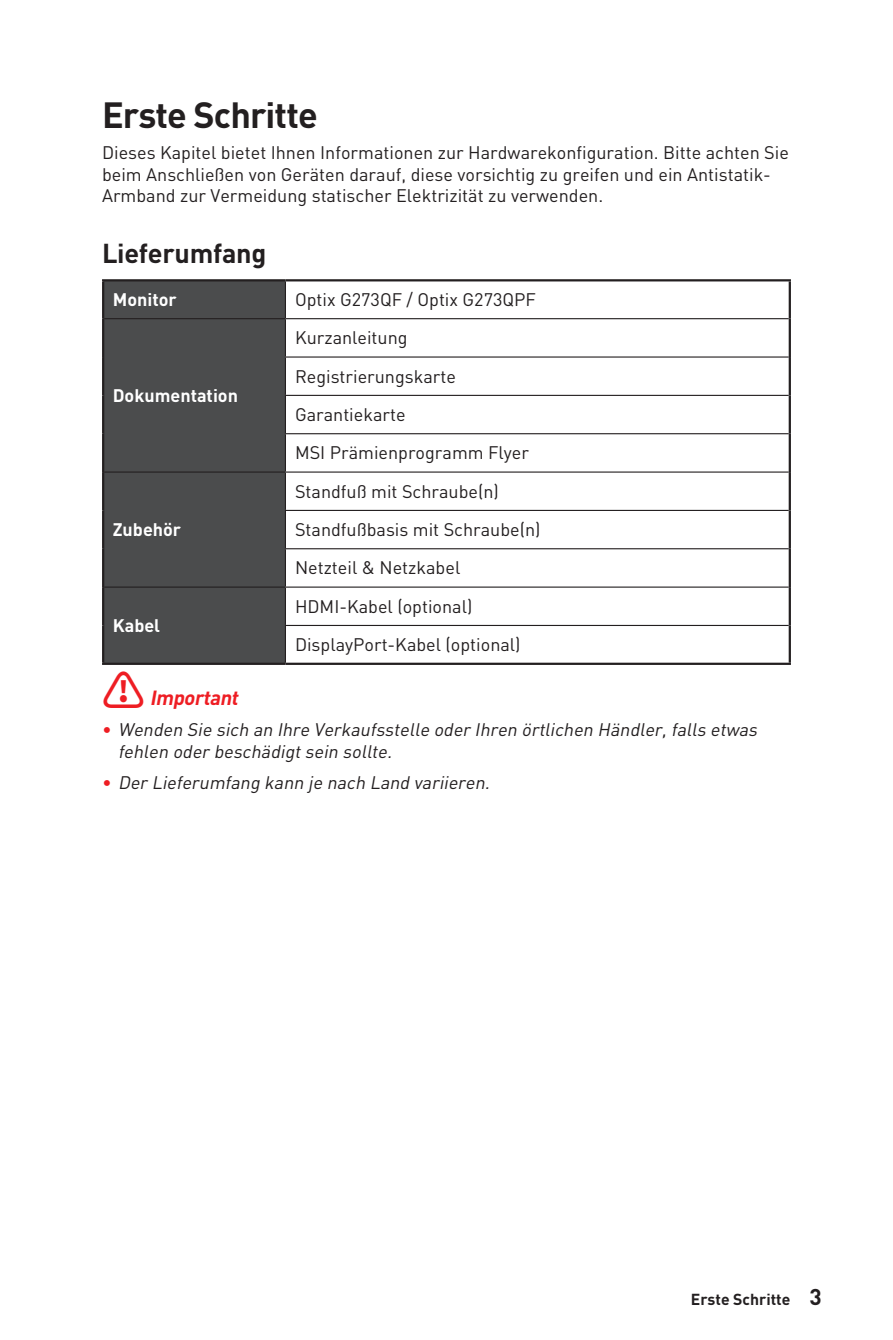
<style>
.page{position:relative;width:893px;height:1340px;background:#fff}
.page>*{position:absolute;margin:0;border:0;box-sizing:border-box;transform-origin:0 0}
.Title_1{font:700 36px "MSI Din Pro Noto CJK";letter-spacing:-.025em;color:#231f20}
.Title_2{font:700 27px "MSI Din Pro Noto CJK";letter-spacing:-.01em;color:#231f20}
.t1{font:700 22.5px "MSI Din Pro Noto CJK";color:#231f20}
.t2{font:italic 700 20.25px "MSI Din Pro Noto CJK";color:#ee1d23}
.Text{font:18px/21.6px "MSI Din Pro Noto CJK";color:#231f20}
.t3{font:italic 18px/21.6px "MSI Din Pro Noto CJK";color:#231f20}
.Table_Head{font:700 18px "MSI Din Pro Noto CJK";color:#fff}
.t4{font:700 15.75px "MSI Din Pro Noto CJK";color:#231f20}
.s1{font-style:normal;font-size:42.75px}
.s2{font-weight:700;font-style:normal;color:#ee1d23}
</style>
<div class="page">
<div style="left:104px;top:281px;width:181px;height:381px;background:#4b4c4d"></div>
<hr style="left:285px;top:281px;width:1px;height:37px;background:#231f20">
<hr style="left:285px;top:318px;width:504px;height:1px;background:#231f20">
<hr style="left:285px;top:356px;width:504px;height:1px;background:#231f20">
<hr style="left:285px;top:395px;width:504px;height:1px;background:#231f20">
<hr style="left:285px;top:433px;width:504px;height:1px;background:#231f20">
<hr style="left:285px;top:471px;width:504px;height:1px;background:#231f20">
<hr style="left:285px;top:472px;width:1px;height:38px;background:#231f20">
<hr style="left:285px;top:510px;width:504px;height:1px;background:#231f20">
<hr style="left:285px;top:511px;width:1px;height:37px;background:#231f20">
<hr style="left:285px;top:548px;width:504px;height:1px;background:#231f20">
<hr style="left:285px;top:549px;width:1px;height:37px;background:#231f20">
<hr style="left:104px;top:586px;width:181px;height:1px;background:#231f20">
<hr style="left:285px;top:586px;width:504px;height:1px;background:#231f20">
<hr style="left:285px;top:587px;width:1px;height:38px;background:#231f20">
<hr style="left:285px;top:625px;width:504px;height:1px;background:#231f20">
<hr style="left:285px;top:626px;width:1px;height:36px;background:#231f20">
<hr style="left:102px;top:279px;width:183px;height:2px;background:#231f20">
<hr style="left:102px;top:281px;width:2px;height:38px;background:#231f20">
<hr style="left:285px;top:279px;width:506px;height:2px;background:#231f20">
<hr style="left:789px;top:281px;width:2px;height:38px;background:#231f20">
<hr style="left:789px;top:319px;width:2px;height:38px;background:#231f20">
<hr style="left:789px;top:357px;width:2px;height:38px;background:#231f20">
<hr style="left:789px;top:395px;width:2px;height:39px;background:#231f20">
<hr style="left:789px;top:434px;width:2px;height:38px;background:#231f20">
<hr style="left:102px;top:472px;width:2px;height:38px;background:#231f20">
<hr style="left:102px;top:510px;width:2px;height:39px;background:#231f20">
<hr style="left:102px;top:549px;width:2px;height:38px;background:#231f20">
<hr style="left:789px;top:472px;width:2px;height:38px;background:#231f20">
<hr style="left:789px;top:510px;width:2px;height:39px;background:#231f20">
<hr style="left:789px;top:549px;width:2px;height:38px;background:#231f20">
<hr style="left:102px;top:587px;width:2px;height:38px;background:#231f20">
<hr style="left:102px;top:625px;width:2px;height:37px;background:#231f20">
<hr style="left:102px;top:662px;width:183px;height:3px;background:#231f20">
<hr style="left:789px;top:587px;width:2px;height:38px;background:#231f20">
<hr style="left:789px;top:625px;width:2px;height:37px;background:#231f20">
<hr style="left:285px;top:662px;width:506px;height:3px;background:#231f20">
<hr style="left:104px;top:318px;width:181px;height:1px;background:#231f20">
<hr style="left:285px;top:319px;width:1px;height:37px;background:#231f20">
<hr style="left:285px;top:357px;width:1px;height:38px;background:#231f20">
<hr style="left:285px;top:396px;width:1px;height:37px;background:#231f20">
<hr style="left:285px;top:434px;width:1px;height:37px;background:#231f20">
<hr style="left:104px;top:471px;width:181px;height:1px;background:#231f20">
<hr style="left:102px;top:319px;width:2px;height:38px;background:#231f20">
<hr style="left:102px;top:357px;width:2px;height:38px;background:#231f20">
<hr style="left:102px;top:395px;width:2px;height:39px;background:#231f20">
<hr style="left:102px;top:434px;width:2px;height:38px;background:#231f20">
<p class="Title_1" style="left:102px;top:94px;width:217px">Erste Schritte</p>
<p class="Text" style="left:102px;top:142px;width:688px">Dieses Kapitel bietet Ihnen Informationen zur Hardwarekonfiguration. Bitte achten Sie beim Anschließen von Geräten darauf, diese vorsichtig zu greifen und ein Antistatik-<br>Armband zur Vermeidung statischer Elektrizität zu verwenden.</p>
<p class="Title_2" style="left:102px;top:238px;width:166px">Lieferumfang</p>
<p class="Table_Head" style="left:113px;top:289px;width:65px">Monitor</p>
<p class="Text" style="left:295px;top:289px;width:242px">Optix G273QF / Optix G273QPF</p>
<p class="Table_Head" style="left:113px;top:385px;width:127px">Dokumentation</p>
<p class="Table_Head" style="left:113px;top:519px;width:70px">Zubehör</p>
<p class="Table_Head" style="left:113px;top:615px;width:49px">Kabel</p>
<p class="Text" style="left:295px;top:327px;width:114px">Kurzanleitung</p>
<p class="Text" style="left:295px;top:365px;width:162px">Registrierungskarte</p>
<p class="Text" style="left:295px;top:404px;width:112px">Garantiekarte</p>
<p class="Text" style="left:295px;top:442px;width:235px">MSI Prämienprogramm Flyer</p>
<p class="Text" style="left:295px;top:480px;width:205px">Standfuß mit Schraube(n)</p>
<p class="Text" style="left:295px;top:519px;width:247px">Standfußbasis mit Schraube(n)</p>
<p class="Text" style="left:295px;top:557px;width:167px">Netzteil &amp; Netzkabel</p>
<p class="Text" style="left:295px;top:595px;width:179px">HDMI-Kabel (optional)</p>
<p class="Text" style="left:295px;top:634px;width:227px">DisplayPort-Kabel (optional)</p>
<p class="t2" style="left:102px;top:686px;width:148px"><span class="s1">⚠</span> Important</p>
<p class="t3" style="left:118px;top:719px;width:650px;text-indent:-16px"><span class="s2">∙</span> WendenSiesichanIhreVerkaufsstelleoderIhrenörtlichenHändler,fallsetwas fehlenoderbeschädigtseinsollte.</p>
<p class="t3" style="left:102px;top:772px;width:398px"><span class="s2">∙</span> DerLieferumfangkannjenachLandvariieren.</p>
<p class="t4" style="left:691px;top:1289px;width:101px">Erste Schritte</p>
<p class="t1" style="left:809px;top:1283px;width:14px">3</p>
</div>
